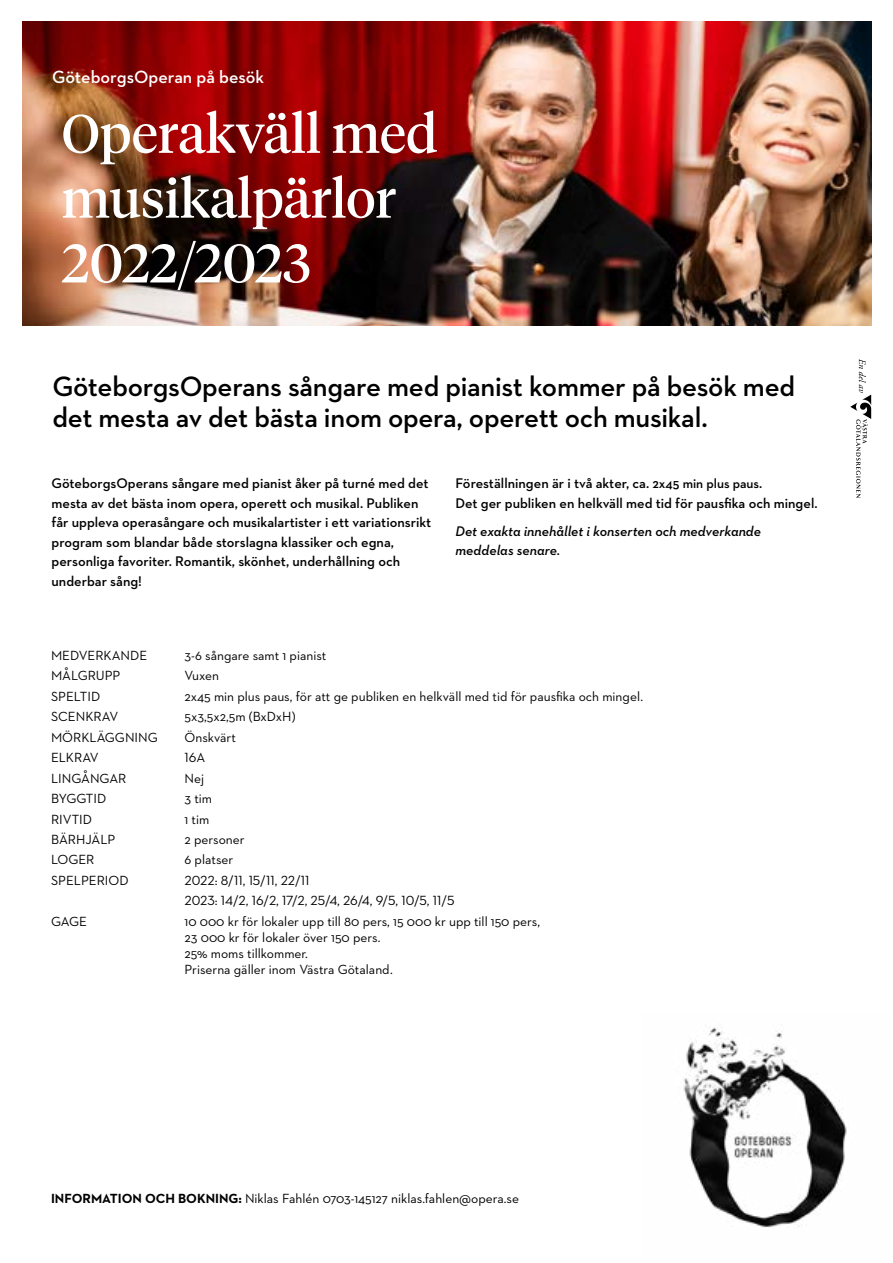
<style>
.page{position:relative;width:893px;height:1263px;background:#fff}
.page>*{position:absolute;margin:0;border:0;box-sizing:border-box;transform-origin:0 0}
.t1{font:54px/64.8px "Tiempos Headline";color:#fff}
.t2{font:600 28.5px/31.5px "Neutraface 2 Text";letter-spacing:-.01em;color:#000}
.t3{font:600 18px "Neutraface 2 Text";color:#fff}
.t4{font:600 14.25px/19.5px "Neutraface 2 Text";color:#000}
.t5{font:italic 600 14.25px/19.5px "Neutraface 2 Text";color:#000}
.t6{font:13.5px/16.2px "Neutraface 2 Text";color:#000}
.s1{font-size:13.5px}
.s2{font-weight:700}
</style>
<div class="page">
<img style="left:22px;top:22px;width:849px;height:304px">
<img style="left:683px;top:1027px;width:164px;height:201px">
<svg style="left:850px;top:359px;width:21px;height:139px"></svg>
<h3 class="t3" style="left:52px;top:65px;width:214px">GöteborgsOperan på besök</h3>
<h1 class="t1" style="left:62px;top:99px;width:377px">Operakväll med musikalpärlor<br>2022/2023</h1>
<h2 class="t2" style="left:52px;top:370px;width:744px">GöteborgsOperans sångare med pianist kommer på besök med det mesta av det bästa inom opera, operett och musikal.</h2>
<p class="t4" style="left:52px;top:473px;width:381px">GöteborgsOperans sångare med pianist åker på turné med det mesta av det bästa inom opera, operett och musikal. Publiken får uppleva operasångare och musikalartister i ett variationsrikt program som blandar både storslagna klassiker och egna, personliga favoriter. Romantik, skönhet, underhållning och underbar sång!</p>
<p class="t4" style="left:455px;top:473px;width:364px">Föreställningen är i två akter, ca. <span class="s1">2x45 min plus paus</span>.<br>Det ger publiken en helkväll med tid för pausfika och mingel.</p>
<p class="t5" style="left:455px;top:521px;width:307px">Det exakta innehållet i konserten och medverkande meddelas senare.</p>
<p class="t6" style="left:51px;top:647px;width:98px">MEDVERKANDE</p>
<p class="t6" style="left:185px;top:647px;width:143px">3-6 sångare samt 1 pianist</p>
<p class="t6" style="left:51px;top:667px;width:71px">MÅLGRUPP</p>
<p class="t6" style="left:185px;top:667px;width:36px">Vuxen</p>
<p class="t6" style="left:51px;top:688px;width:51px">SPELTID</p>
<p class="t6" style="left:185px;top:688px;width:460px">2x45 min plus paus, för att ge publiken en helkväll med tid för pausfika och mingel.</p>
<p class="t6" style="left:51px;top:708px;width:69px">SCENKRAV</p>
<p class="t6" style="left:185px;top:708px;width:113px">5x3,5x2,5m (BxDxH)</p>
<p class="t6" style="left:51px;top:729px;width:108px">MÖRKLÄGGNING</p>
<p class="t6" style="left:185px;top:729px;width:53px">Önskvärt</p>
<p class="t6" style="left:51px;top:749px;width:49px">ELKRAV</p>
<p class="t6" style="left:185px;top:749px;width:22px">16A</p>
<p class="t6" style="left:51px;top:770px;width:77px">LINGÅNGAR</p>
<p class="t6" style="left:185px;top:770px;width:21px">Nej</p>
<p class="t6" style="left:51px;top:790px;width:57px">BYGGTID</p>
<p class="t6" style="left:185px;top:790px;width:29px">3 tim</p>
<p class="t6" style="left:51px;top:811px;width:42px">RIVTID</p>
<p class="t6" style="left:185px;top:811px;width:26px">1 tim</p>
<p class="t6" style="left:51px;top:831px;width:66px">BÄRHJÄLP</p>
<p class="t6" style="left:185px;top:831px;width:62px">2 personer</p>
<p class="t6" style="left:51px;top:851px;width:45px">LOGER</p>
<p class="t6" style="left:185px;top:851px;width:50px">6 platser</p>
<p class="t6" style="left:51px;top:872px;width:79px">SPELPERIOD</p>
<p class="t6" style="left:185px;top:870px;width:271px;line-height:20.4px">2022: 8/11, 15/11, 22/11<br>2023: 14/2, 16/2, 17/2, 25/4, 26/4, 9/5, 10/5, 11/5</p>
<p class="t6" style="left:51px;top:913px;width:37px">GAGE</p>
<p class="t6" style="left:185px;top:913px;width:357px">10 000 kr för lokaler upp till 80 pers, 15 000 kr upp till 150 pers, 23 000 kr för lokaler över 150 pers.<br>25% moms tillkommer.<br>Priserna gäller inom Västra Götaland.</p>
<p class="t6" style="left:51px;top:1190px;width:470px"><span class="s2">INFORMATION OCH BOKNING:</span> Niklas Fahlén 0703-145127 niklas.fahlen@opera.se</p>
</div>
